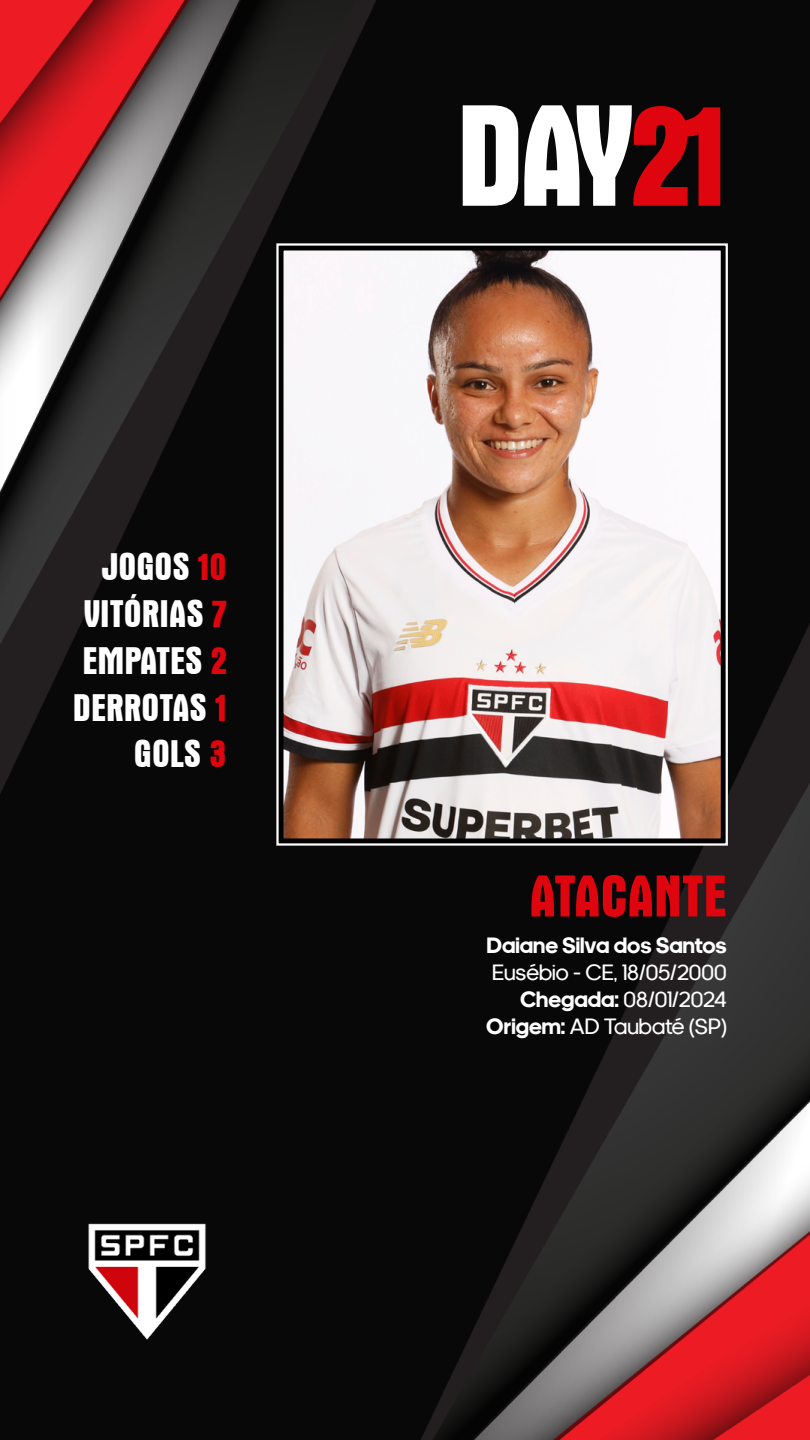
<style>
.page{position:relative;width:810px;height:1440px;background:#fff}
.page>*{position:absolute;margin:0;border:0;box-sizing:border-box;transform-origin:0 0}
.t1{font:700 condensed 147px "Aurora BT";letter-spacing:-.03em;color:#fff}
.t2{font:700 condensed 60px "Aurora BT";color:#de050e}
.t3{font:700 condensed 39px/46.8px "Aurora BT";color:#fff;text-align:right}
.t4{font:22.5px/27px "adineue PRO Regular Web";color:#fff;text-align:right}
.t5{font:22.5px "adineue PRO Bold Web";color:#fff}
.s1{color:#de050e}
.s2{font-family:"adineue PRO Bold Web"}
</style>
<div class="page">
<img style="left:0;top:0;width:810px;height:1440px">
<img style="left:285px;top:251px;width:435px;height:586px">
<div style="left:278px;top:244px;width:449px;height:600px;border:6px solid #000"></div>
<div style="left:276px;top:243px;width:452px;height:603px;border:2px solid #fff"></div>
<img style="left:88px;top:1222px;width:118px;height:120px">
<h3 class="t3" style="left:73px;top:544px;width:155px">JOGOS <span class="s1">10<br></span>VITÓRIAS <span class="s1">7<br></span>EMPATES <span class="s1">2<br></span>DERROTAS <span class="s1">1<br></span>GOLS <span class="s1">3</span></h3>
<h1 class="t1" style="left:456px;top:72px;width:272px">DAY<span class="s1">21</span></h1>
<h2 class="t2" style="left:530px;top:862px;width:199px">ATACANTE</h2>
<p class="t5" style="left:486px;top:932px;width:242px">Daiane Silva dos Santos</p>
<p class="t4" style="left:486px;top:959px;width:242px">Eusébio - CE, 18/05/2000<br><span class="s2">Chegada:</span> 08/01/2024<br><span class="s2">Origem:</span> AD Taubaté (SP)</p>
</div>
